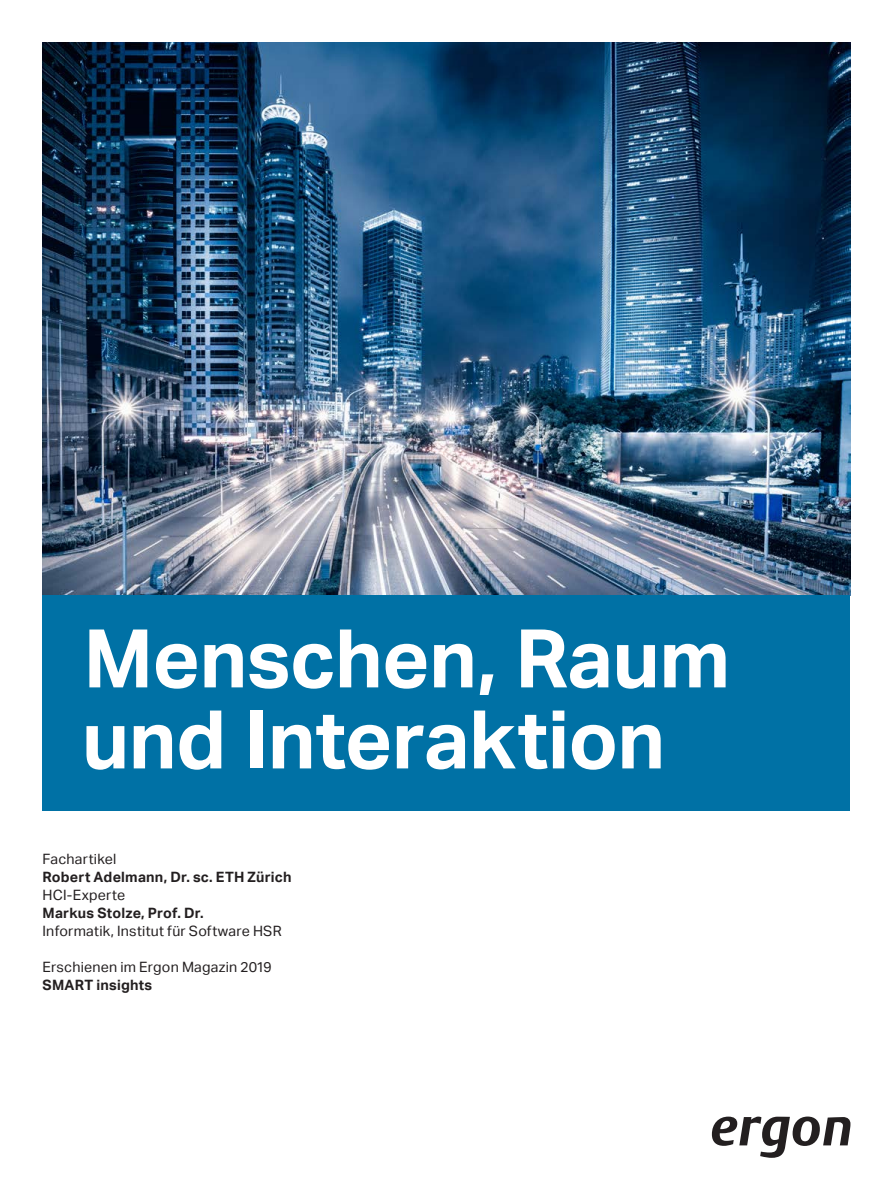
<style>
.page{position:relative;width:893px;height:1191px;background:#fff}
.page>*{position:absolute;margin:0;border:0;box-sizing:border-box;transform-origin:0 0}
.t1{font:700 81px/81px "Aktiv Grotesk";letter-spacing:-.01em;color:#fff}
.t2{font:14.25px "Aktiv Grotesk";letter-spacing:.015em;color:#231f20}
.t3{font:700 14.25px "Aktiv Grotesk";letter-spacing:.015em;color:#231f20}
</style>
<div class="page">
<img style="left:43px;top:43px;width:807px;height:552px">
<svg style="left:712px;top:1116px;width:138px;height:41px"></svg>
<div style="left:43px;top:595px;width:807px;height:216px;background:#0071a5"></div>
<h1 class="t1" style="left:82px;top:619px;width:650px">Menschen, Raum und Interaktion</h1>
<p class="t2" style="left:43px;top:850px;width:75px">Fachartikel</p>
<p class="t3" style="left:43px;top:868px;width:251px">Robert Adelmann, Dr. sc. ETH Zürich</p>
<p class="t2" style="left:43px;top:886px;width:84px">HCI-Experte</p>
<p class="t3" style="left:43px;top:904px;width:163px">Markus Stolze, Prof. Dr.</p>
<p class="t2" style="left:43px;top:922px;width:241px">Informatik, Institut für Software HSR</p>
<p class="t2" style="left:43px;top:958px;width:231px">Erschienen im Ergon Magazin 2019</p>
<p class="t3" style="left:43px;top:976px;width:111px">SMART insights</p>
</div>
